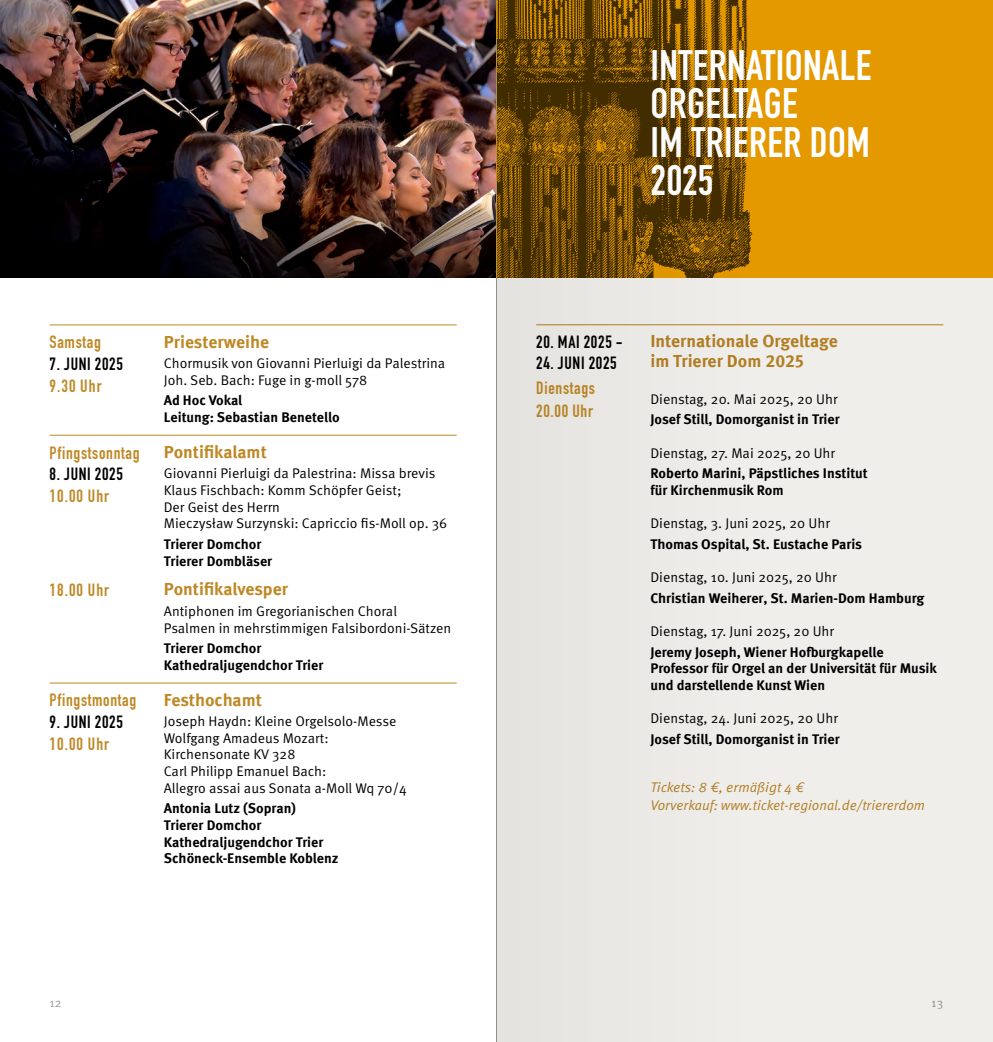
<style>
.page{position:relative;width:993px;height:1042px;background:#fff}
.page>*{position:absolute;margin:0;border:0;box-sizing:border-box;transform-origin:0 0}
.t1{font:700 42px/38.5px "DIN Condensed";letter-spacing:.01em;color:#fff}
.t2{font:700 17.5px/19.2px "Meta Pro";color:#be8825}
.t3{font:700 17.5px/22.8px "DIN Condensed";letter-spacing:.04em;color:#be8825}
.t4{font:700 17.5px "DIN Condensed";letter-spacing:.04em;color:#000}
.t5{font:14px/16.6px "Meta Pro";color:#000}
.t6{font:700 14px/16.6px "Meta Pro";color:#000}
.t7{font:italic 14px/17.5px "Meta Pro";color:#be8825}
.t8{font:12.25px "Meta Pro";color:#9d9d9c}
</style>
<div class="page">
<div style="left:496px;top:276px;width:496px;height:766px;background:#efeeeb"></div>
<hr style="left:50px;top:325px;width:406px;height:1px;background:#be8825">
<hr style="left:50px;top:435px;width:406px;height:1px;background:#be8825">
<hr style="left:50px;top:683px;width:406px;height:1px;background:#be8825">
<img style="left:0;top:0;width:496px;height:202px">
<svg style="left:0;top:202px;width:496px;height:76px;fill:#060103"></svg>
<div style="left:496px;top:0;width:496px;height:278px;background:#e49900"></div>
<hr style="left:536px;top:324px;width:407px;height:1px;background:#be8825">
<svg style="left:496px;top:0;width:263px;height:1042px"></svg>
<p class="t3" style="left:50px;top:331px;width:53px">Samstag</p>
<p class="t4" style="left:50px;top:352px;width:75px">7. JUNI 2025</p>
<p class="t3" style="left:50px;top:374px;width:53px">9.30 Uhr</p>
<p class="t3" style="left:50px;top:441px;width:91px">Pfingstsonntag</p>
<p class="t4" style="left:50px;top:462px;width:75px">8. JUNI 2025</p>
<p class="t3" style="left:50px;top:485px;width:61px">10.00 Uhr</p>
<p class="t3" style="left:50px;top:578px;width:61px">18.00 Uhr</p>
<p class="t3" style="left:50px;top:688px;width:88px">Pfingstmontag</p>
<p class="t4" style="left:50px;top:710px;width:75px">9. JUNI 2025</p>
<p class="t3" style="left:50px;top:732px;width:61px">10.00 Uhr</p>
<p class="t2" style="left:164px;top:331px;width:107px">Priesterweihe</p>
<p class="t5" style="left:164px;top:355px;width:283px">Chormusik von Giovanni Pierluigi da Palestrina<br>Joh. Seb. Bach: Fuge in g-moll 578</p>
<p class="t6" style="left:164px;top:391px;width:177px">Ad Hoc Vokal<br>Leitung: Sebastian Benetello</p>
<p class="t2" style="left:164px;top:441px;width:104px">Pontifikalamt</p>
<p class="t5" style="left:164px;top:466px;width:285px">Giovanni Pierluigi da Palestrina: Missa brevis Klaus Fischbach: Komm Schöpfer Geist;<br>Der Geist des Herrn<br>Mieczysław Surzynski: Capriccio fis-Moll op. 36</p>
<p class="t6" style="left:164px;top:535px;width:110px">Trierer Domchor<br>Trierer Dombläser</p>
<p class="t2" style="left:164px;top:578px;width:126px">Pontifikalvesper</p>
<p class="t5" style="left:164px;top:603px;width:289px">Antiphonen im Gregorianischen Choral<br>Psalmen in mehrstimmigen Falsibordoni-Sätzen</p>
<p class="t6" style="left:164px;top:639px;width:161px">Trierer Domchor<br>Kathedraljugendchor Trier</p>
<p class="t2" style="left:164px;top:689px;width:99px">Festhochamt</p>
<p class="t5" style="left:164px;top:713px;width:244px">Joseph Haydn: Kleine Orgelsolo-Messe<br>Wolfgang Amadeus Mozart:<br>Kirchensonate KV 328<br>Carl Philipp Emanuel Bach:<br>Allegro assai aus Sonata a-Moll Wq 70/4</p>
<p class="t6" style="left:164px;top:799px;width:176px">Antonia Lutz (Sopran)<br>Trierer Domchor<br>Kathedraljugendchor Trier<br>Schöneck-Ensemble Koblenz</p>
<p class="t8" style="left:50px;top:994px;width:14px">12</p>
<h1 class="t1" style="left:650px;top:45px;width:222px">INTERNATIONALE<br>ORGELTAGE<br>IM TRIERER DOM<br>2025</h1>
<p class="t4" style="left:536px;top:330px;width:88px">20. MAI 2025 -</p>
<p class="t4" style="left:536px;top:351px;width:82px">24. JUNI 2025</p>
<p class="t3" style="left:536px;top:376px;width:60px">Dienstags<br>20.00 Uhr</p>
<p class="t2" style="left:650px;top:330px;width:189px">Internationale Orgeltage im Trierer Dom 2025</p>
<p class="t5" style="left:650px;top:391px;width:188px">Dienstag, 20. Mai 2025, 20 Uhr</p>
<p class="t6" style="left:650px;top:410px;width:191px">Josef Still, Domorganist in Trier</p>
<p class="t5" style="left:650px;top:445px;width:186px">Dienstag, 27. Mai 2025, 20 Uhr</p>
<p class="t6" style="left:650px;top:464px;width:219px">Roberto Marini, Päpstliches Institut für Kirchenmusik Rom</p>
<p class="t5" style="left:650px;top:515px;width:181px">Dienstag, 3. Juni 2025, 20 Uhr</p>
<p class="t6" style="left:650px;top:535px;width:213px">Thomas Ospital, St. Eustache Paris</p>
<p class="t5" style="left:650px;top:569px;width:188px">Dienstag, 10. Juni 2025, 20 Uhr</p>
<p class="t6" style="left:650px;top:588px;width:275px">Christian Weiherer, St. Marien-Dom Hamburg</p>
<p class="t5" style="left:650px;top:623px;width:185px">Dienstag, 17. Juni 2025, 20 Uhr</p>
<p class="t6" style="left:650px;top:642px;width:288px">Jeremy Joseph, Wiener Hofburgkapelle<br>Professor für Orgel an der Universität für Musik und darstellende Kunst Wien</p>
<p class="t5" style="left:650px;top:710px;width:189px">Dienstag, 24. Juni 2025, 20 Uhr</p>
<p class="t6" style="left:650px;top:729px;width:191px">Josef Still, Domorganist in Trier</p>
<p class="t7" style="left:650px;top:779px;width:276px">Tickets: 8 €, ermäßigt 4 €<br>Vorverkauf: www.ticket-regional.de/triererdom</p>
<p class="t8" style="left:931px;top:994px;width:13px">13</p>
</div>
